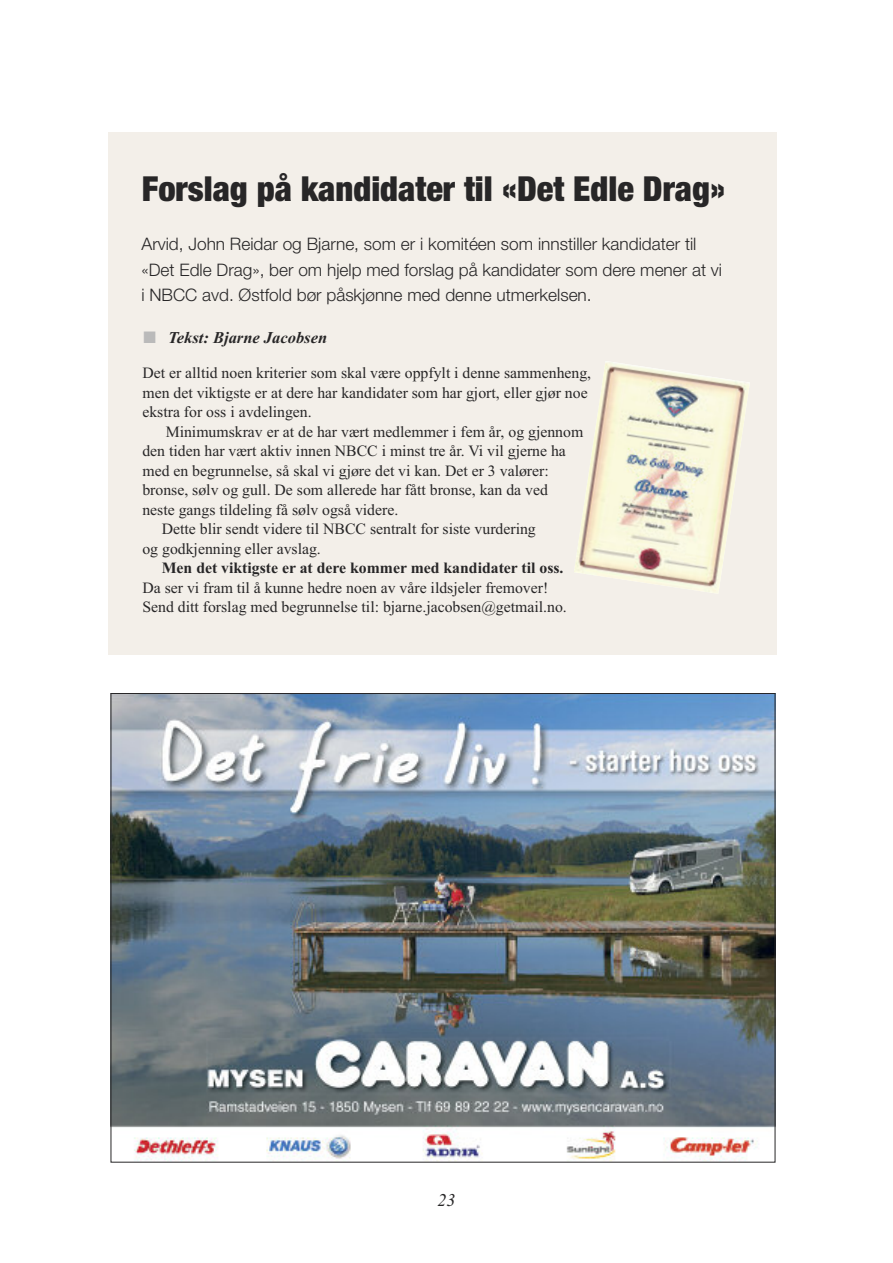
<style>
.page{position:relative;width:893px;height:1263px;background:#fff}
.page>*{position:absolute;margin:0;border:0;box-sizing:border-box;transform-origin:0 0}
.t1{font:900 condensed 34.5px "Helvetica Neue";color:#272627}
.t2{font:italic 18px "Times New Roman";color:#272627}
.t3{font:300 17.25px/25.5px "Helvetica Neue";color:#272627}
.t4{font:italic 700 16.5px "Times New Roman";color:#272627}
.t5{font:15.75px/19.5px "Times New Roman";color:#272627}
.t6{font:700 15.75px "Times New Roman";color:#272627}
.s1{color:#bababa}
</style>
<div class="page">
<img style="left:113px;top:695px;width:660px;height:465px">
<div style="left:109px;top:133px;width:668px;height:522px;background:#f3efe9"></div>
<img style="left:574px;top:361px;width:176px;height:232px">
<h1 class="t1" style="left:142px;top:167px;width:585px">Forslag på kandidater til «Det Edle Drag»</h1>
<p class="t3" style="left:141px;top:231px;width:582px">Arvid, John Reidar og Bjarne, som er i komitéen som innstiller kandidater til «Det Edle Drag», ber om hjelp med forslag på kandidater som dere mener at vi i NBCC avd. Østfold bør påskjønne med denne utmerkelsen.</p>
<p class="t4" style="left:143px;top:328px;width:185px"><span class="s1">■</span> Tekst: Bjarne Jacobsen</p>
<p class="t5" style="left:142px;top:363px;width:450px">Det er alltid noen kriterier som skal være oppfylt i denne sammenheng, men det viktigste er at dere har kandidater som har gjort, eller gjør noe ekstra for oss i avdelingen.</p>
<p class="t5" style="left:166px;top:422px;width:419px">Minimumskrav er at de har vært medlemmer i fem år, og gjennom</p>
<p class="t5" style="left:142px;top:441px;width:425px">den tiden har vært aktiv innen NBCC i minst tre år. Vi vil gjerne ha</p>
<p class="t5" style="left:142px;top:461px;width:408px">med en begrunnelse, så skal vi gjøre det vi kan. Det er 3 valører:</p>
<p class="t5" style="left:142px;top:480px;width:407px">bronse, sølv og gull. De som allerede har fått bronse, kan da ved</p>
<p class="t5" style="left:142px;top:500px;width:257px">neste gangs tildeling få sølv også videre.</p>
<p class="t5" style="left:162px;top:519px;width:375px">Dette blir sendt videre til NBCC sentralt for siste vurdering</p>
<p class="t5" style="left:142px;top:539px;width:180px">og godkjenning eller avslag.</p>
<p class="t6" style="left:162px;top:559px;width:403px">Men det viktigste er at dere kommer med kandidater til oss.</p>
<p class="t5" style="left:142px;top:578px;width:426px">Da ser vi fram til å kunne hedre noen av våre ildsjeler fremover!<br>Send ditt forslag med begrunnelse til: bjarne.jacobsen@getmail.no.</p>
<p class="t2" style="left:437px;top:1194px;width:19px">23</p>
</div>
